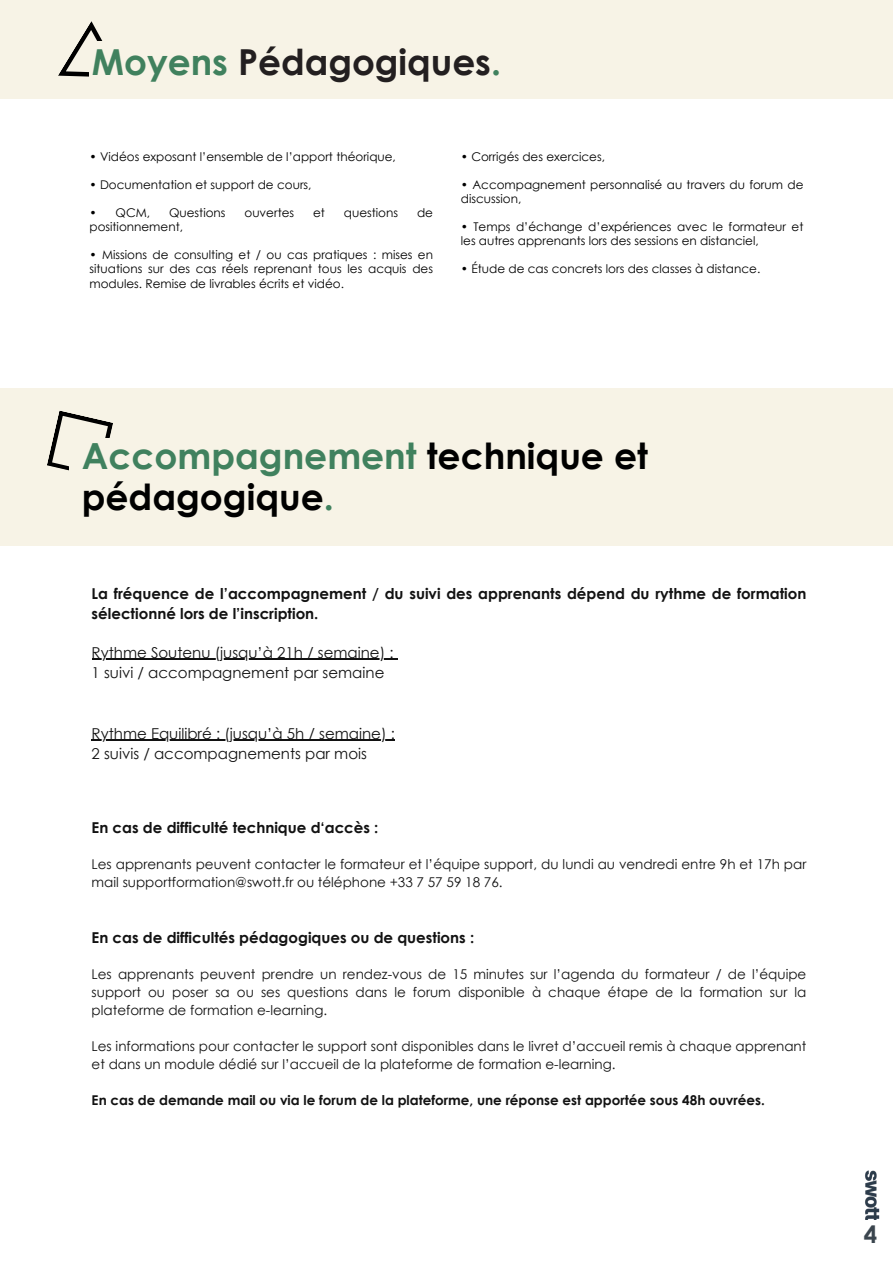
<style>
.page{position:relative;width:893px;height:1264px;background:#fff}
.page>*{position:absolute;margin:0;border:0;box-sizing:border-box;transform-origin:0 0}
.t1{font:700 36px/41.7px "Century Gothic";color:#000}
.t2{font:700 35.85px "Century Gothic";color:#231f20}
.t3{font:700 24px "Century Gothic";color:#3b454e}
.t4{font:700 15px/20.2px "Century Gothic";color:#121212}
.t5{font:15px "Century Gothic";color:#121212}
.t6{font:13.5px/18px "Century Gothic";color:#121212}
.t7{font:700 13.5px "Century Gothic";color:#121212}
.t8{font:12px/14px "Century Gothic";color:#000}
.s1{color:#40815e}
</style>
<div class="page">
<img style="left:865px;top:1170px;width:14px;height:49px">
<div style="left:0;top:388px;width:892px;height:158px;background:#f7f3e6"></div>
<svg style="left:47px;top:411px;width:66px;height:60px"></svg>
<div style="left:69px;top:438px;width:516px;height:49px;background:#f7f3e6"></div>
<hr style="left:92px;top:658px;width:301px;height:1px;background:#121212">
<hr style="left:92px;top:739px;width:303px;height:1px;background:#121212">
<div style="left:0;top:0;width:892px;height:98px;background:#f7f3e6"></div>
<svg style="left:58px;top:21px;width:45px;height:56px"></svg>
<div style="left:89px;top:42px;width:430px;height:38px;background:#f7f3e6"></div>
<p class="t2" style="left:92px;top:39px;width:410px"><span class="s1">Moyens</span> Pédagogiques<span class="s1">.</span></p>
<p class="t8" style="left:89px;top:150px;width:308px">• Vidéos exposant l’ensemble de l’apport théorique,</p>
<p class="t8" style="left:89px;top:178px;width:223px">• Documentation et support de cours,</p>
<p class="t8" style="left:89px;top:206px;width:62px">• QCM,</p>
<p class="t8" style="left:169px;top:206px;width:58px">Questions</p>
<p class="t8" style="left:244px;top:206px;width:51px">ouvertes</p>
<p class="t8" style="left:313px;top:206px;width:13px">et</p>
<p class="t8" style="left:344px;top:206px;width:56px">questions</p>
<p class="t8" style="left:417px;top:206px;width:18px">de</p>
<p class="t8" style="left:89px;top:220px;width:95px">positionnement,</p>
<p class="t8" style="left:89px;top:248px;width:345px;text-align:justify">• Missions de consulting et / ou cas pratiques : mises en situations sur des cas réels reprenant tous les acquis des modules. Remise de livrables écrits et vidéo.</p>
<p class="t8" style="left:461px;top:150px;width:146px">• Corrigés des exercices,</p>
<p class="t8" style="left:461px;top:178px;width:344px">• Accompagnement personnalisé au travers du forum de discussion,</p>
<p class="t8" style="left:461px;top:220px;width:344px">• Temps d’échange d’expériences avec le formateur et les autres apprenants lors des sessions en distanciel,</p>
<p class="t8" style="left:461px;top:262px;width:301px">• Étude de cas concrets lors des classes à distance.</p>
<p class="t1" style="left:82px;top:433px;width:567px"><span class="s1">Accompagnement</span> technique et pédagogique<span class="s1">.</span></p>
<p class="t4" style="left:92px;top:583px;width:716px">La fréquence de l’accompagnement / du suivi des apprenants dépend du rythme de formation sélectionné lors de l’inscription.</p>
<p class="t5" style="left:92px;top:642px;width:303px">Rythme Soutenu (jusqu’à 21h / semaine) :</p>
<p class="t5" style="left:92px;top:662px;width:294px">1 suivi / accompagnement par semaine</p>
<p class="t5" style="left:92px;top:723px;width:305px">Rythme Equilibré : (jusqu’à 5h / semaine) :</p>
<p class="t5" style="left:92px;top:743px;width:277px">2 suivis / accompagnements par mois</p>
<p class="t4" style="left:92px;top:817px;width:288px">En cas de difficulté technique d‘accès :</p>
<p class="t6" style="left:92px;top:854px;width:716px">Les apprenants peuvent contacter le formateur et l’équipe support, du lundi au vendredi entre 9h et 17h par mail supportformation@swott.fr ou téléphone +33 7 57 59 18 76.</p>
<p class="t4" style="left:92px;top:927px;width:384px">En cas de difficultés pédagogiques ou de questions :</p>
<p class="t6" style="left:92px;top:965px;width:716px;text-align:justify">Les apprenants peuvent prendre un rendez-vous de 15 minutes sur l’agenda du formateur / de l’équipe support ou poser sa ou ses questions dans le forum disponible à chaque étape de la formation sur la plateforme de formation e-learning.</p>
<p class="t6" style="left:92px;top:1037px;width:716px">Les informations pour contacter le support sont disponibles dans le livret d’accueil remis à chaque apprenant et dans un module dédié sur l’accueil de la plateforme de formation e-learning.</p>
<p class="t7" style="left:92px;top:1091px;width:674px">En cas de demande mail ou via le forum de la plateforme, une réponse est apportée sous 48h ouvrées.</p>
<p class="t3" style="left:863px;top:1218px;width:15px">4</p>
</div>
